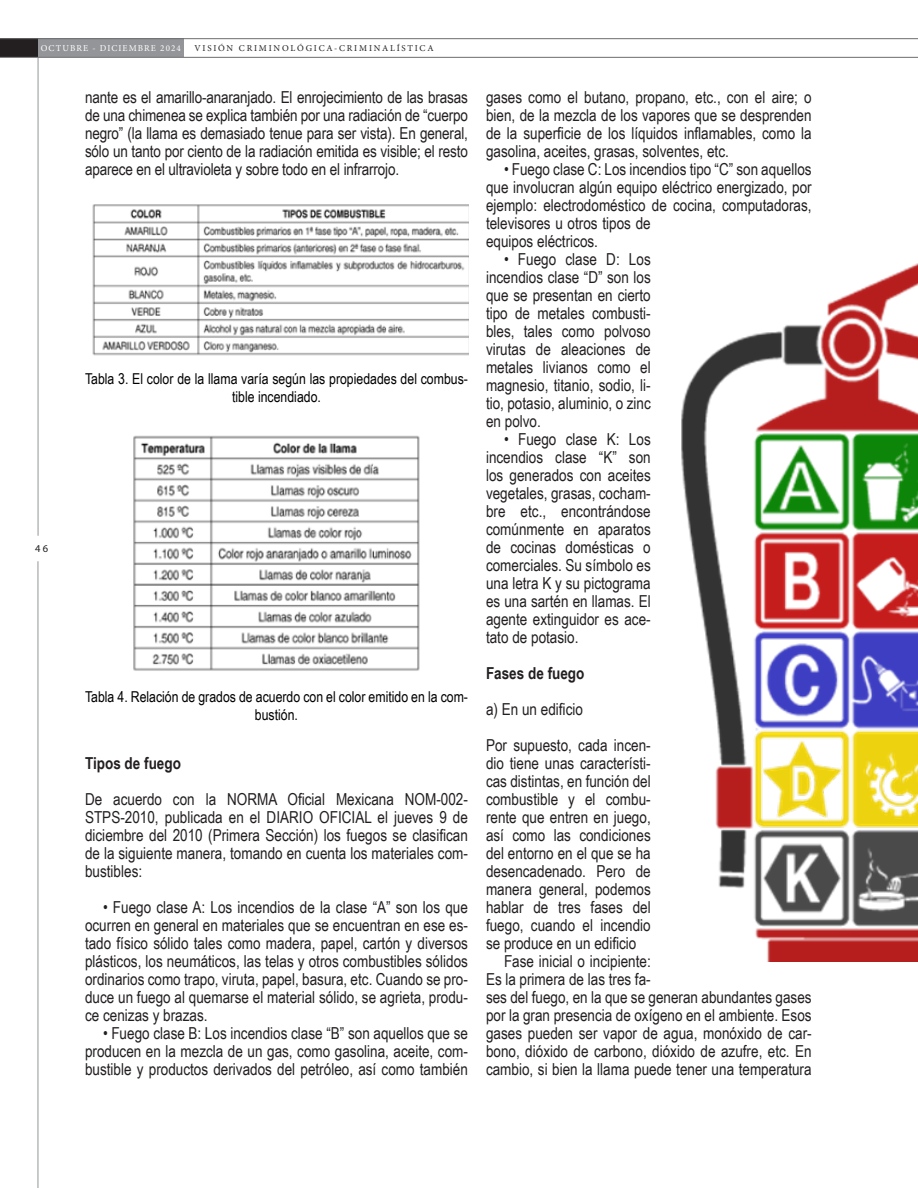
<style>
.page{position:relative;width:918px;height:1188px;background:#fff}
.page>*{position:absolute;margin:0;border:0;box-sizing:border-box;transform-origin:0 0}
.VS_Cuerpo_1Parr{font:16.5px/18px "Arial Narrow";color:#231f20;text-align:justify}
.VS_Titulo_2y3{font:700 16.5px "Arial Narrow";color:#231f20}
.VS_Titulo_grafico{font:15px/18px "Arial Narrow";color:#000;text-align:center}
.t1{font:10.5px "Myriad Pro";color:#231f20}
.t2{font:9px "Minion Pro";letter-spacing:.2em;color:#231f20}
.t3{font:9px "Minion Pro";letter-spacing:.12em;color:#fff}
</style>
<div class="page">
<div style="left:0;top:39px;width:38px;height:18px;background:#231f20"></div>
<div style="left:38px;top:39px;width:145px;height:18px;background:#939598"></div>
<hr style="left:38px;top:58px;width:1px;height:478px;background:#939598">
<hr style="left:0;top:57px;width:918px;height:1px;background:#6c6d70">
<hr style="left:0;top:38px;width:918px;height:1px;background:#6c6d70">
<hr style="left:38px;top:561px;width:1px;height:627px;background:#939598">
<img style="left:92px;top:204px;width:376px;height:152px">
<img style="left:681px;top:263px;width:237px;height:699px">
<img style="left:133px;top:435px;width:287px;height:236px">
<p class="t3" style="left:41px;top:42px;width:142px">OCTUBRE - DICIEMBRE 2024</p>
<p class="t2" style="left:194px;top:42px;width:241px">VISIÓN CRIMINOLÓGICA-CRIMINALÍSTICA</p>
<p class="VS_Cuerpo_1Parr" style="left:85px;top:88px;width:384px">nante es el amarillo-anaranjado. El enrojecimiento de las brasas de una chimenea se explica también por una radiación de “cuerpo negro” (la llama es demasiado tenue para ser vista). En general, sólo un tanto por ciento de la radiación emitida es visible; el resto aparece en el ultravioleta y sobre todo en el infrarrojo.</p>
<p class="VS_Titulo_grafico" style="left:85px;top:369px;width:384px">Tabla 3. El color de la llama varía según las propiedades del combus&shy;tible incendiado.</p>
<p class="t1" style="left:35px;top:542px;width:14px">46</p>
<p class="VS_Titulo_grafico" style="left:85px;top:687px;width:384px">Tabla 4. Relación de grados de acuerdo con el color emitido en la com&shy;bustión.</p>
<p class="VS_Titulo_2y3" style="left:85px;top:751px;width:97px">Tipos de fuego</p>
<p class="VS_Cuerpo_1Parr" style="left:85px;top:790px;width:384px">De acuerdo con la NORMA Oficial Mexicana NOM-002- STPS-2010, publicada en el DIARIO OFICIAL el jueves 9 de diciembre del 2010 (Primera Sección) los fuegos se clasifican de la siguiente manera, tomando en cuenta los materiales com&shy;bustibles:</p>
<p class="VS_Cuerpo_1Parr" style="left:85px;top:898px;width:384px;text-indent:18px">• Fuego clase A: Los incendios de la clase “A” son los que ocurren en general en materiales que se encuentran en ese es&shy;tado físico sólido tales como madera, papel, cartón y diversos plásticos, los neumáticos, las telas y otros combustibles sólidos ordinarios como trapo, viruta, papel, basura, etc. Cuando se pro&shy;duce un fuego al quemarse el material sólido, se agrieta, produ&shy;ce cenizas y brazas.</p>
<p class="VS_Cuerpo_1Parr" style="left:85px;top:1024px;width:384px;text-indent:18px">• Fuego clase B: Los incendios clase “B” son aquellos que se producen en la mezcla de un gas, como gasolina, aceite, com&shy;bustible y productos derivados del petróleo, así como también</p>
<p class="VS_Cuerpo_1Parr" style="left:486px;top:88px;width:327px">gases como el butano, propano, etc., con el aire; o bien, de la mezcla de los vapores que se desprenden de la superficie de los líquidos inflamables, como la gasolina, aceites, grasas, solventes, etc.</p>
<p class="VS_Cuerpo_1Parr" style="left:486px;top:160px;width:327px;text-align:left;text-indent:18px">• Fuego clase C: Los incendios tipo “C” son aquellos que involucran algún equipo eléctrico energizado, por ejemplo: electrodoméstico de cocina, computadoras, televisores u otros tipos de<br>equipos eléctricos.</p>
<p class="VS_Cuerpo_1Parr" style="left:486px;top:250px;width:166px;text-indent:18px">• Fuego clase D: Los incendios clase “D” son los que se presentan en cierto tipo de metales combusti&shy;bles, tales como polvoso virutas de aleaciones de metales livianos como el magnesio, titanio, sodio, li&shy;tio, potasio, aluminio, o zinc en polvo.</p>
<p class="VS_Cuerpo_1Parr" style="left:486px;top:430px;width:166px;text-indent:18px">• Fuego clase K: Los incendios clase “K” son los generados con aceites vegetales, grasas, cocham&shy;bre etc., encontrándose comúnmente en aparatos de cocinas domésticas o comerciales. Su símbolo es una letra K y su pictograma es una sartén en llamas. El agente extinguidor es ace&shy;tato de potasio.</p>
<p class="VS_Titulo_2y3" style="left:486px;top:661px;width:100px">Fases de fuego</p>
<p class="VS_Cuerpo_1Parr" style="left:486px;top:700px;width:99px">a) En un edificio</p>
<p class="VS_Cuerpo_1Parr" style="left:486px;top:736px;width:166px">Por supuesto, cada incen&shy;dio tiene unas característi&shy;cas distintas, en función del combustible y el combu&shy;rente que entren en juego, así como las condiciones del entorno en el que se ha desencadenado. Pero de manera general, podemos hablar de tres fases del fuego, cuando el incendio se produce en un edificio</p>
<p class="VS_Cuerpo_1Parr" style="left:486px;top:952px;width:327px;text-align:left;text-indent:18px">Fase inicial o incipiente:<br>Es la primera de las tres fa-<br>ses del fuego, en la que se generan abundantes gases por la gran presencia de oxígeno en el ambiente. Esos gases pueden ser vapor de agua, monóxido de car&shy;bono, dióxido de carbono, dióxido de azufre, etc. En cambio, si bien la llama puede tener una temperatura</p>
</div>
